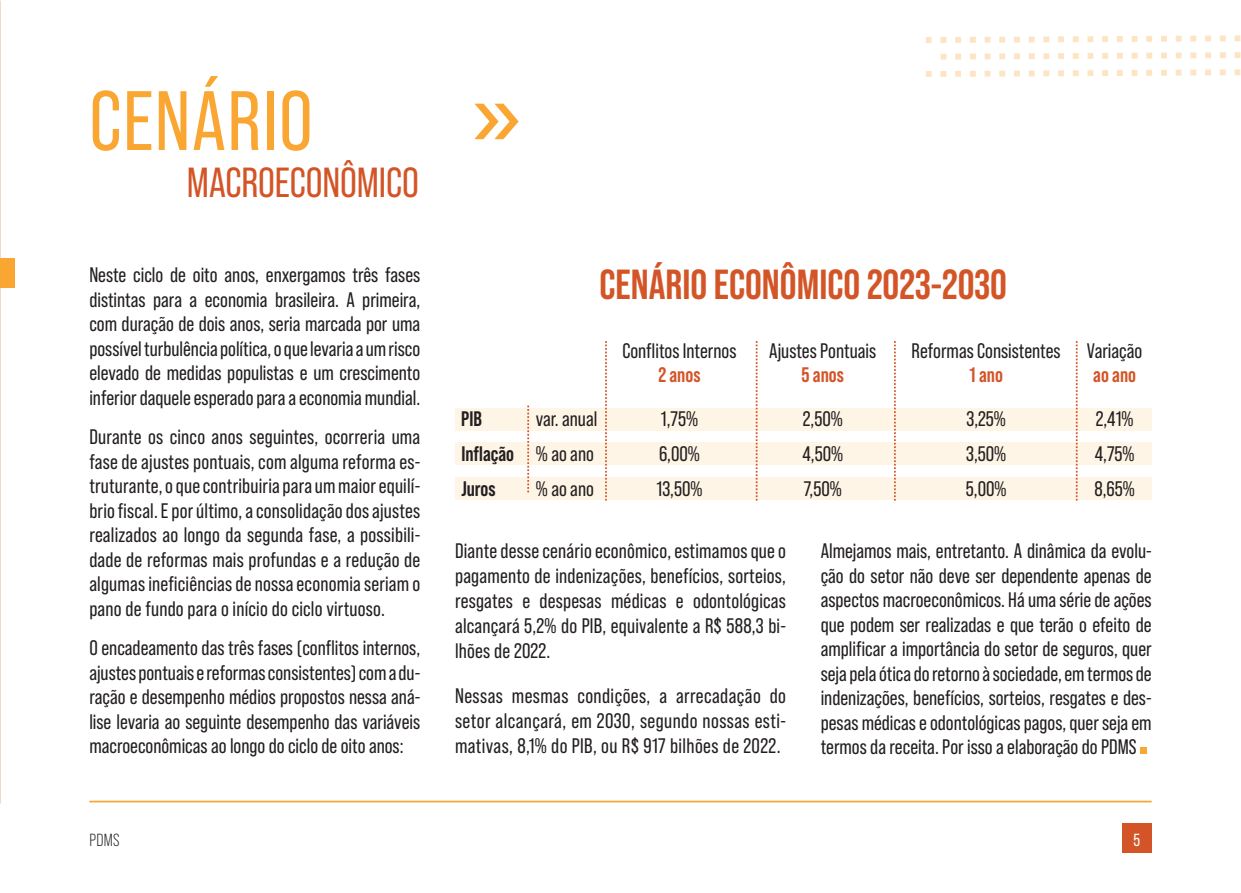
<style>
.page{position:relative;width:1241px;height:893px;background:#fff}
.page>*{position:absolute;margin:0;border:0;box-sizing:border-box;transform-origin:0 0}
.t1{font:84px "Bebas Neue Pro";letter-spacing:.02em;color:#faa633}
.t2{font:700 42px "Bebas Neue Pro";color:#d35527}
.t3{font:42px "Bebas Neue Pro";letter-spacing:-.005em;color:#d35527}
.t4{font:21px/24.5px "Bebas Neue Pro";color:#231f20;text-align:justify}
.t5{font:700 21px "Bebas Neue Pro";color:#231f20}
.t6{font:700 21px "Bebas Neue Pro";color:#d35527}
.t7{font:17.5px "Bebas Neue Pro";color:#231f20}
.t8{font:17.5px "Bebas Neue Pro";color:#fff}
.s1{font-weight:400}
</style>
<div class="page">
<hr style="left:89px;top:801px;width:1062px;height:1px;background:#faa633">
<div style="left:1121px;top:823px;width:30px;height:30px;background:#d35527"></div>
<svg style="left:0;top:205px;width:1px;height:599px"></svg>
<div style="left:455px;top:408px;width:696px;height:22px;background:#fef5e7"></div>
<div style="left:455px;top:443px;width:696px;height:22px;background:#fef5e7"></div>
<div style="left:455px;top:477px;width:696px;height:23px;background:#fef5e7"></div>
<svg style="left:925px;top:37px;width:6px;height:6px"></svg>
<svg style="left:940px;top:37px;width:6px;height:6px"></svg>
<svg style="left:955px;top:37px;width:5px;height:6px"></svg>
<svg style="left:970px;top:37px;width:5px;height:6px"></svg>
<svg style="left:984px;top:37px;width:6px;height:6px"></svg>
<svg style="left:999px;top:37px;width:6px;height:6px"></svg>
<svg style="left:1014px;top:37px;width:5px;height:6px"></svg>
<svg style="left:1028px;top:37px;width:6px;height:5px"></svg>
<svg style="left:1043px;top:36px;width:6px;height:6px"></svg>
<svg style="left:1058px;top:36px;width:5px;height:6px"></svg>
<svg style="left:1072px;top:36px;width:6px;height:6px"></svg>
<svg style="left:1087px;top:36px;width:6px;height:6px"></svg>
<svg style="left:1102px;top:36px;width:5px;height:6px"></svg>
<svg style="left:1117px;top:36px;width:5px;height:6px"></svg>
<svg style="left:1131px;top:36px;width:6px;height:6px"></svg>
<svg style="left:1146px;top:36px;width:5px;height:6px"></svg>
<svg style="left:1161px;top:36px;width:5px;height:6px"></svg>
<svg style="left:1175px;top:36px;width:6px;height:6px"></svg>
<svg style="left:1190px;top:36px;width:5px;height:6px"></svg>
<svg style="left:1205px;top:36px;width:5px;height:5px"></svg>
<svg style="left:1219px;top:35px;width:6px;height:6px"></svg>
<svg style="left:1234px;top:35px;width:6px;height:6px"></svg>
<svg style="left:925px;top:71px;width:6px;height:6px"></svg>
<svg style="left:940px;top:71px;width:6px;height:6px"></svg>
<svg style="left:955px;top:71px;width:5px;height:6px"></svg>
<svg style="left:970px;top:71px;width:5px;height:6px"></svg>
<svg style="left:984px;top:71px;width:6px;height:6px"></svg>
<svg style="left:999px;top:71px;width:6px;height:6px"></svg>
<svg style="left:1014px;top:71px;width:5px;height:6px"></svg>
<svg style="left:1028px;top:71px;width:6px;height:5px"></svg>
<svg style="left:1043px;top:70px;width:6px;height:6px"></svg>
<svg style="left:1058px;top:70px;width:5px;height:6px"></svg>
<svg style="left:1072px;top:70px;width:6px;height:6px"></svg>
<svg style="left:1087px;top:70px;width:6px;height:6px"></svg>
<svg style="left:1102px;top:70px;width:5px;height:6px"></svg>
<svg style="left:1117px;top:70px;width:5px;height:6px"></svg>
<svg style="left:1131px;top:70px;width:6px;height:6px"></svg>
<svg style="left:1146px;top:70px;width:5px;height:6px"></svg>
<svg style="left:1161px;top:70px;width:5px;height:6px"></svg>
<svg style="left:1175px;top:70px;width:6px;height:6px"></svg>
<svg style="left:1190px;top:70px;width:5px;height:6px"></svg>
<svg style="left:1205px;top:70px;width:5px;height:5px"></svg>
<svg style="left:1219px;top:69px;width:6px;height:6px"></svg>
<svg style="left:1234px;top:69px;width:6px;height:6px"></svg>
<svg style="left:940px;top:54px;width:6px;height:6px"></svg>
<svg style="left:955px;top:54px;width:6px;height:6px"></svg>
<svg style="left:970px;top:54px;width:5px;height:6px"></svg>
<svg style="left:984px;top:54px;width:6px;height:5px"></svg>
<svg style="left:999px;top:53px;width:6px;height:6px"></svg>
<svg style="left:1014px;top:53px;width:5px;height:6px"></svg>
<svg style="left:1028px;top:53px;width:6px;height:6px"></svg>
<svg style="left:1043px;top:53px;width:6px;height:6px"></svg>
<svg style="left:1058px;top:53px;width:5px;height:6px"></svg>
<svg style="left:1073px;top:53px;width:5px;height:6px"></svg>
<svg style="left:1087px;top:53px;width:6px;height:6px"></svg>
<svg style="left:1102px;top:53px;width:5px;height:6px"></svg>
<svg style="left:1117px;top:53px;width:5px;height:6px"></svg>
<svg style="left:1131px;top:53px;width:6px;height:6px"></svg>
<svg style="left:1146px;top:53px;width:5px;height:6px"></svg>
<svg style="left:1161px;top:53px;width:5px;height:5px"></svg>
<svg style="left:1175px;top:52px;width:6px;height:6px"></svg>
<svg style="left:1190px;top:52px;width:6px;height:6px"></svg>
<svg style="left:1205px;top:52px;width:5px;height:6px"></svg>
<svg style="left:1220px;top:52px;width:5px;height:6px"></svg>
<svg style="left:1234px;top:52px;width:6px;height:6px"></svg>
<svg style="left:474px;top:104px;width:44px;height:35px"></svg>
<div style="left:0;top:258px;width:15px;height:30px;background:#faa633"></div>
<div style="left:1139px;top:748px;width:7px;height:6px;background:#faa633"></div>
<svg style="left:527px;top:406px;width:2px;height:86px"></svg>
<svg style="left:605px;top:341px;width:1px;height:160px"></svg>
<svg style="left:755px;top:341px;width:2px;height:160px"></svg>
<svg style="left:893px;top:341px;width:2px;height:160px"></svg>
<svg style="left:1075px;top:341px;width:2px;height:160px"></svg>
<h1 class="t1" style="left:89px;top:74px;width:225px">CENÁRIO</h1>
<h2 class="t3" style="left:187px;top:158px;width:233px">MACROECONÔMICO</h2>
<p class="t4" style="left:89px;top:263px;width:332px">Neste ciclo de oito anos, enxergamos três fases distintas para a economia brasileira. A primeira, com duração de dois anos, seria marcada por uma possível turbulência política, o que levaria a um risco elevado de medidas populistas e um crescimento inferior daquele esperado para a economia mundial.</p>
<p class="t4" style="left:89px;top:425px;width:332px">Durante os cinco anos seguintes, ocorreria uma fase de ajustes pontuais, com alguma reforma es&shy;truturante, o que contribuiria para um maior equilí&shy;brio fiscal. E por último, a consolidação dos ajustes realizados ao longo da segunda fase, a possibili&shy;dade de reformas mais profundas e a redução de algumas ineficiências de nossa economia seriam o pano de fundo para o início do ciclo virtuoso.</p>
<p class="t4" style="left:89px;top:636px;width:332px">O encadeamento das três fases (conflitos internos, ajustes pontuais e reformas consistentes) com a du&shy;ração e desempenho médios propostos nessa aná&shy;lise levaria ao seguinte desempenho das variáveis macroeconômicas ao longo do ciclo de oito anos:</p>
<h2 class="t2" style="left:599px;top:261px;width:409px">CENÁRIO ECONÔMICO 2023-2030</h2>
<p class="t4" style="left:622px;top:339px;width:116px">Conflitos Internos</p>
<p class="t6" style="left:658px;top:363px;width:44px">2 anos</p>
<p class="t4" style="left:769px;top:339px;width:108px">Ajustes Pontuais</p>
<p class="t6" style="left:801px;top:363px;width:44px">5 anos</p>
<p class="t4" style="left:911px;top:339px;width:151px">Reformas Consistentes</p>
<p class="t6" style="left:969px;top:363px;width:35px">1 ano</p>
<p class="t4" style="left:1086px;top:339px;width:57px">Variação</p>
<p class="t6" style="left:1092px;top:363px;width:44px">ao ano</p>
<p class="t5" style="left:461px;top:407px;width:22px">PIB</p>
<p class="t4" style="left:536px;top:407px;width:63px">var. anual</p>
<p class="t4" style="left:660px;top:407px;width:39px">1,75%</p>
<p class="t4" style="left:802px;top:407px;width:41px">2,50%</p>
<p class="t4" style="left:966px;top:407px;width:41px">3,25%</p>
<p class="t4" style="left:1095px;top:407px;width:39px">2,41%</p>
<p class="t5" style="left:461px;top:442px;width:134px">Inflação <span class="s1">% ao ano</span></p>
<p class="t4" style="left:659px;top:442px;width:42px">6,00%</p>
<p class="t4" style="left:802px;top:442px;width:42px">4,50%</p>
<p class="t4" style="left:966px;top:442px;width:42px">3,50%</p>
<p class="t4" style="left:1094px;top:442px;width:41px">4,75%</p>
<p class="t5" style="left:461px;top:477px;width:36px">Juros</p>
<p class="t4" style="left:536px;top:476px;width:59px">% ao ano</p>
<p class="t4" style="left:656px;top:476px;width:47px">13,50%</p>
<p class="t4" style="left:803px;top:476px;width:39px">7,50%</p>
<p class="t4" style="left:965px;top:476px;width:42px">5,00%</p>
<p class="t4" style="left:1094px;top:476px;width:42px">8,65%</p>
<p class="t4" style="left:455px;top:538px;width:332px">Diante desse cenário econômico, estimamos que o pagamento de indenizações, benefícios, sorteios, resgates e despesas médicas e odontológicas alcançará 5,2% do PIB, equivalente a R$ 588,3 bi&shy;lhões de 2022.</p>
<p class="t4" style="left:455px;top:683px;width:332px;line-height:25px">Nessas mesmas condições, a arrecadação do setor alcançará, em 2030, segundo nossas esti&shy;mativas, 8,1% do PIB, ou R$ 917 bilhões de 2022.</p>
<p class="t4" style="left:820px;top:538px;width:332px">Almejamos mais, entretanto. A dinâmica da evolu&shy;ção do setor não deve ser dependente apenas de aspectos macroeconômicos. Há uma série de ações que podem ser realizadas e que terão o efeito de amplificar a importância do setor de seguros, quer seja pela ótica do retorno à sociedade, em termos de indenizações, benefícios, sorteios, resgates e des&shy;pesas médicas e odontológicas pagos, quer seja em termos da receita. Por isso a elaboração do PDMS</p>
<p class="t7" style="left:89px;top:830px;width:32px">PDMS</p>
<p class="t8" style="left:1133px;top:829px;width:8px">5</p>
</div>
